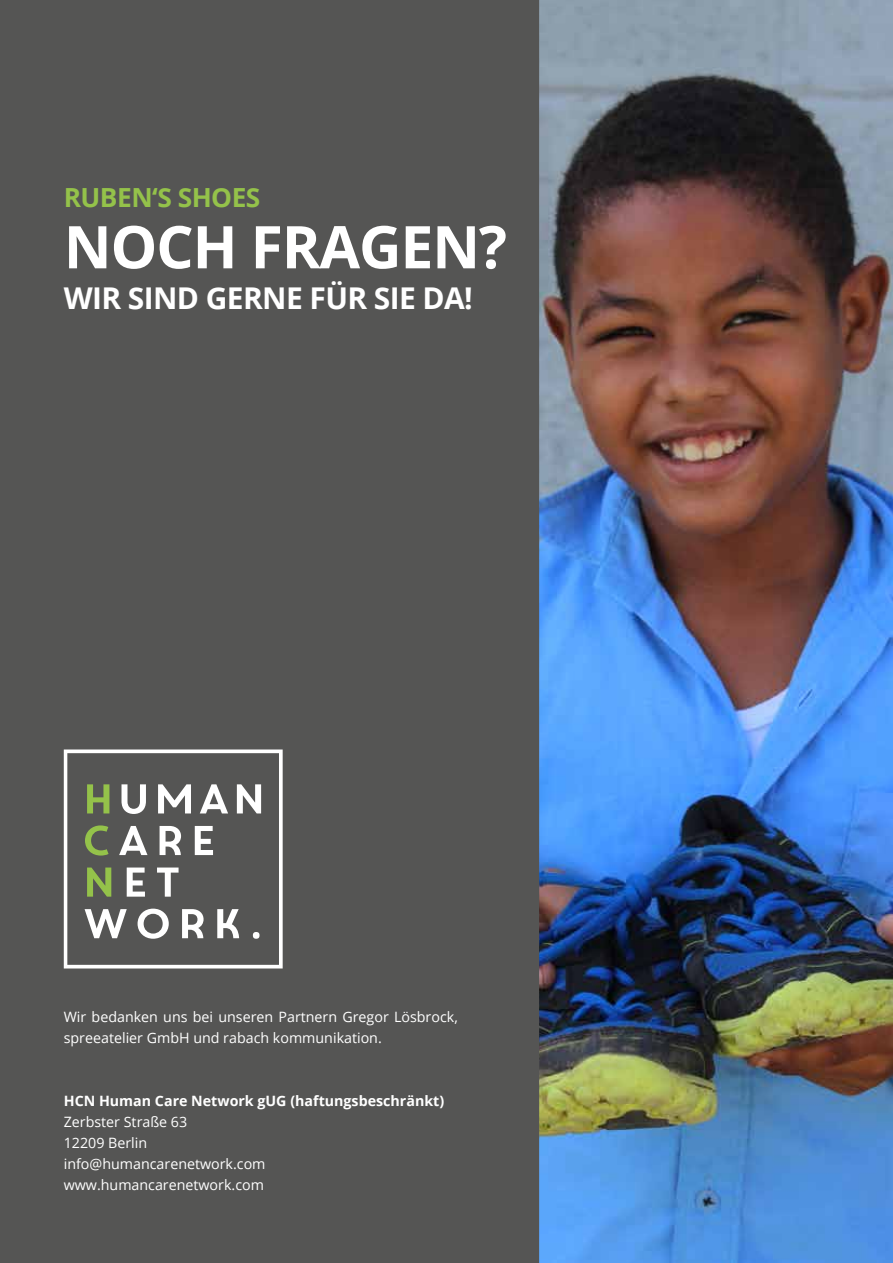
<style>
.page{position:relative;width:893px;height:1263px;background:#fff}
.page>*{position:absolute;margin:0;border:0;box-sizing:border-box;transform-origin:0 0}
.t1{font:700 58.95px "Open Sans";letter-spacing:-.02em;color:#fff}
.t2{font:700 30px "Open Sans";letter-spacing:-.02em;color:#fff}
.t3{font:700 26.25px "Open Sans";letter-spacing:-.02em;color:#94c24a}
.t4{font:14.25px/21px "Open Sans";color:#fff}
.t5{font:700 14.25px "Open Sans";color:#fff}
</style>
<div class="page">
<img style="left:539px;top:0;width:354px;height:1263px">
<div style="left:0;top:0;width:539px;height:1263px;background:#555554"></div>
<svg style="left:64px;top:749px;width:219px;height:219px;fill:#555554"></svg>
<svg style="left:87px;top:784px;width:22px;height:29px"></svg>
<svg style="left:122px;top:784px;width:24px;height:30px"></svg>
<svg style="left:158px;top:784px;width:33px;height:29px"></svg>
<svg style="left:200px;top:784px;width:28px;height:29px"></svg>
<svg style="left:237px;top:784px;width:24px;height:29px"></svg>
<svg style="left:85px;top:825px;width:24px;height:30px"></svg>
<svg style="left:119px;top:826px;width:28px;height:29px"></svg>
<svg style="left:160px;top:826px;width:21px;height:29px"></svg>
<svg style="left:195px;top:826px;width:18px;height:29px"></svg>
<svg style="left:87px;top:867px;width:24px;height:30px"></svg>
<svg style="left:127px;top:867px;width:18px;height:30px"></svg>
<svg style="left:157px;top:867px;width:22px;height:30px"></svg>
<svg style="left:85px;top:909px;width:42px;height:29px"></svg>
<svg style="left:138px;top:909px;width:31px;height:30px"></svg>
<svg style="left:182px;top:909px;width:22px;height:29px"></svg>
<svg style="left:217px;top:909px;width:22px;height:29px"></svg>
<div style="left:253px;top:932px;width:7px;height:7px;background:#fff;border-radius:50%"></div>
<h3 class="t3" style="left:64px;top:178px;width:198px">RUBEN‘S SHOES</h3>
<h1 class="t1" style="left:64px;top:205px;width:445px">NOCH FRAGEN?</h1>
<h2 class="t2" style="left:64px;top:277px;width:410px">WIR SIND GERNE FÜR SIE DA!</h2>
<p class="t4" style="left:64px;top:1006px;width:396px">Wir bedanken uns bei unseren Partnern Gregor Lösbrock, spreeatelier GmbH und rabach kommunikation.</p>
<p class="t5" style="left:64px;top:1091px;width:382px">HCN Human Care Network gUG (haftungsbeschränkt)</p>
<p class="t4" style="left:64px;top:1111px;width:203px">Zerbster Straße 63<br>12209 Berlin info@humancarenetwork.com www.humancarenetwork.com</p>
</div>
